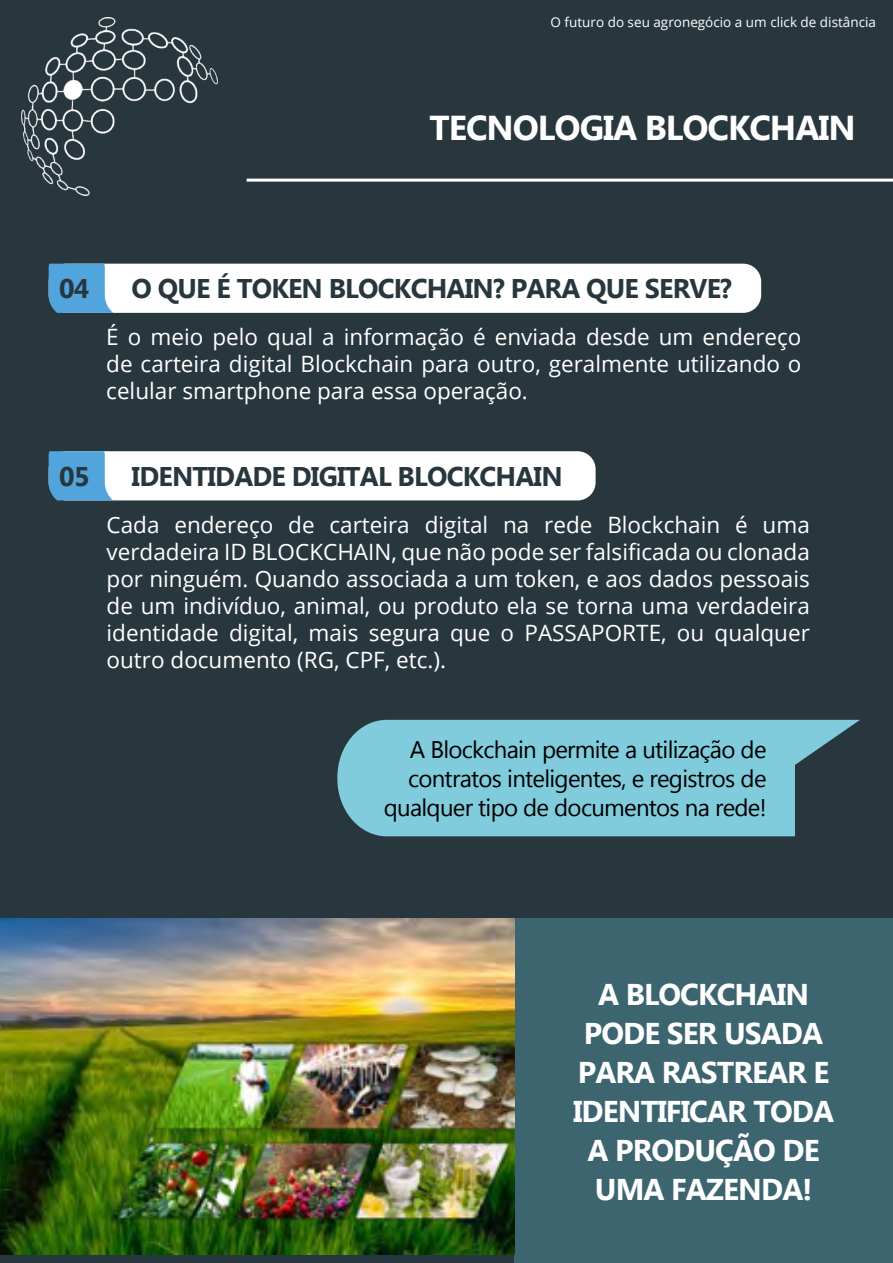
<style>
.page{position:relative;width:893px;height:1263px;background:#28373e}
.page>*{position:absolute;margin:0;border:0;box-sizing:border-box;transform-origin:0 0}
.t1{font:700 34.5px "Microsoft New Tai Lue";letter-spacing:-.03em;color:#fff}
.t2{font:700 30px/39px "Microsoft New Tai Lue";letter-spacing:-.03em;color:#fff;text-align:center}
.t3{font:700 27px "Microsoft New Tai Lue";letter-spacing:-.03em;color:#28373e}
.t4{font:24px/28.8px "Microsoft New Tai Lue";letter-spacing:-.03em;color:#000;text-align:right}
.t5{font:22.5px/27px "Open Sans";color:#fff;text-align:justify}
.t6{font:13.5px "Open Sans";color:#fff}
</style>
<div class="page">
<img style="left:21px;top:17px;width:197px;height:179px">
<hr style="left:247px;top:179px;width:646px;height:3px;background:#fff">
<div style="left:514px;top:918px;width:379px;height:345px;background:#3c6570"></div>
<img style="left:0;top:918px;width:514px;height:336px">
<div style="left:49px;top:264px;width:712px;height:49px;background:#fff;border-radius:18px"></div>
<svg style="left:49px;top:264px;width:64px;height:49px;background:#64acdd"></svg>
<div style="left:49px;top:451px;width:547px;height:49px;background:#fff;border-radius:18px"></div>
<svg style="left:49px;top:451px;width:64px;height:49px;background:#64addd"></svg>
<svg style="left:337px;top:720px;width:523px;height:116px;background:#75b9c9"></svg>
<p class="t6" style="left:551px;top:13px;width:327px">O futuro do seu agronegócio a um click de distância</p>
<h1 class="t1" style="left:430px;top:108px;width:428px">TECNOLOGIA BLOCKCHAIN</h1>
<p class="t3" style="left:59px;top:273px;width:32px">04</p>
<p class="t3" style="left:132px;top:273px;width:602px">O QUE É TOKEN BLOCKCHAIN? PARA QUE SERVE?</p>
<p class="t5" style="left:106px;top:323px;width:697px">É o meio pelo qual a informação é enviada desde um endereço de carteira digital Blockchain para outro, geralmente utilizando o celular smartphone para essa operação.</p>
<p class="t3" style="left:59px;top:461px;width:32px">05</p>
<p class="t3" style="left:132px;top:461px;width:433px">IDENTIDADE DIGITAL BLOCKCHAIN</p>
<p class="t5" style="left:107px;top:511px;width:705px">Cada endereço de carteira digital na rede Blockchain é uma verdadeira ID BLOCKCHAIN, que não pode ser falsificada ou clonada por ninguém. Quando associada a um token, e aos dados pessoais de um indivíduo, animal, ou produto ela se torna uma verdadeira identidade digital, mais segura que o PASSAPORTE, ou qualquer outro documento (RG, CPF, etc.).</p>
<p class="t4" style="left:384px;top:737px;width:384px">A Blockchain permite a utilização de contratos inteligentes, e registros de qualquer tipo de documentos na rede!</p>
<h2 class="t2" style="left:573px;top:977px;width:263px">A BLOCKCHAIN<br>PODE SER USADA<br>PARA RASTREAR E<br>IDENTIFICAR TODA<br>A PRODUÇÃO DE<br>UMA FAZENDA!</h2>
</div>
